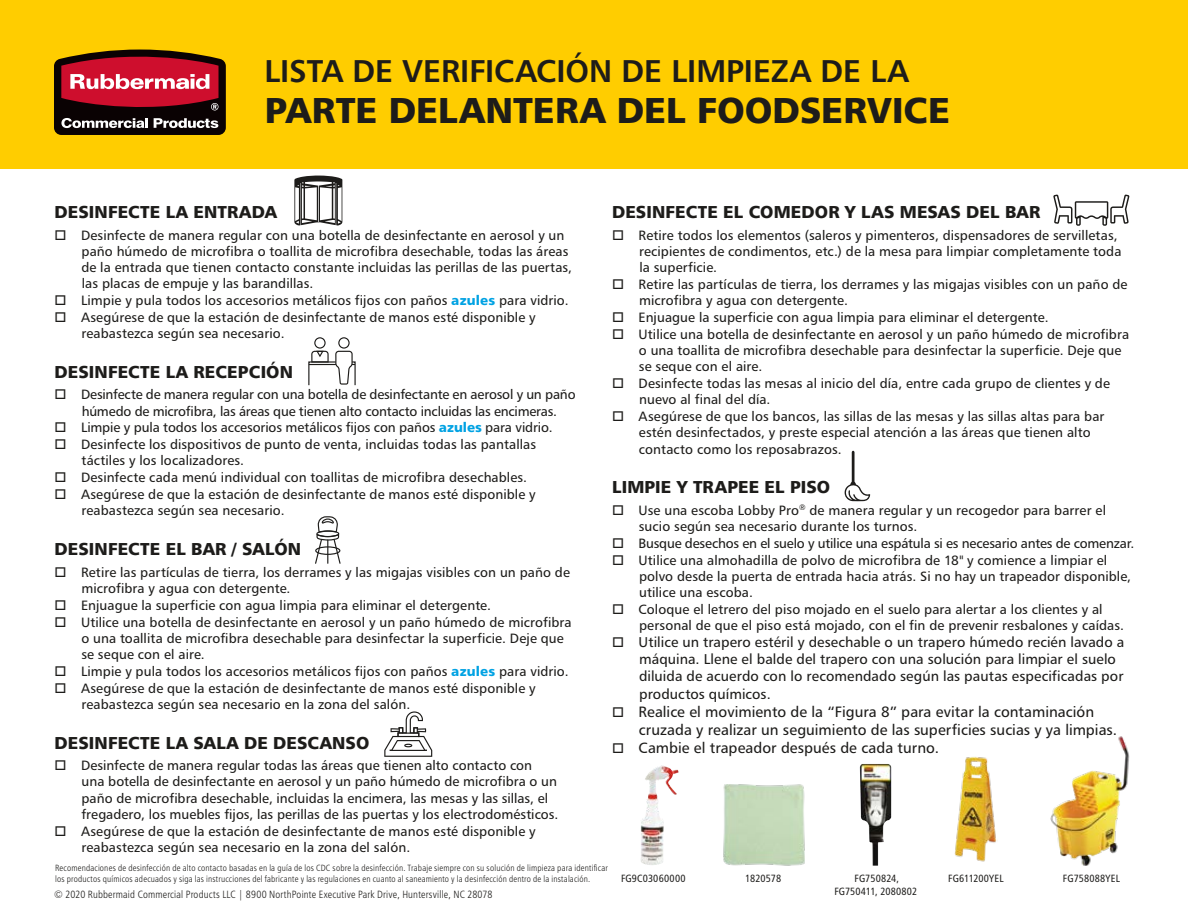
<style>
.page{position:relative;width:1188px;height:918px;background:#fff}
.page>*{position:absolute;margin:0;border:0;box-sizing:border-box;transform-origin:0 0}
.t1{font:36px "Humanist 777 BT Black B";color:#1d1c1a}
.t2{font:31.5px "Humanist 777 BT Bold B";letter-spacing:-.005em;color:#1d1c1a}
.t3{font:17.25px "Humanist 777 BT Black B";letter-spacing:.005em;color:#1d1c1a}
.t4{font:15px/18px "Humanist 777 BT Roman B";color:#1d1c1a}
.t5{font:14.25px/17.4px "Humanist 777 BT Roman B";letter-spacing:.005em;color:#1d1c1a}
.t6{font:13.5px/16.2px "Humanist 777 BT Roman B";letter-spacing:.005em;color:#1d1c1a}
.t7{font:13.5px/16.2px "Humanist 777 BT Roman B";letter-spacing:-.015em;color:#1d1c1a}
.t8{font:13.5px "Humanist 777 BT Roman B";letter-spacing:-.02em;color:#1d1c1a}
.t9{font:10.5px "Humanist 777 BT Light Condensed B";letter-spacing:.015em;color:#1d1c1a}
.t10{font:10.5px/12.6px "Humanist 777 BT Roman Condensed B";letter-spacing:.015em;color:#1d1c1a;text-align:center}
.t11{font:10.5px "Humanist 777 BT Roman Condensed B";letter-spacing:-.005em;color:#1d1c1a}
.t12{font:9px/10.5px "Humanist 777 BT Light Condensed B";letter-spacing:.02em;color:#1d1c1a}
.s1{font-family:"Humanist 777 BT Black B";color:#00a2e3}
</style>
<div class="page">
<div style="left:0;top:0;width:1188px;height:169px;background:#ffcd00"></div>
<svg style="left:54px;top:50px;width:172px;height:85px;background:#812e32"></svg>
<img style="left:723px;top:784px;width:82px;height:82px">
<img style="left:640px;top:765px;width:39px;height:100px">
<img style="left:1050px;top:736px;width:80px;height:130px">
<img style="left:954px;top:757px;width:43px;height:105px">
<img style="left:860px;top:764px;width:31px;height:102px">
<svg style="left:294px;top:175px;width:48px;height:51px"></svg>
<svg style="left:1053px;top:195px;width:76px;height:31px"></svg>
<svg style="left:315px;top:516px;width:26px;height:48px"></svg>
<svg style="left:384px;top:711px;width:48px;height:46px"></svg>
<svg style="left:844px;top:451px;width:26px;height:50px"></svg>
<svg style="left:308px;top:337px;width:48px;height:49px"></svg>
<h2 class="t2" style="left:264px;top:51px;width:646px">LISTA DE VERIFICACIÓN DE LIMPIEZA DE LA</h2>
<h1 class="t1" style="left:265px;top:88px;width:687px">PARTE DELANTERA DEL FOODSERVICE</h1>
<p class="t3" style="left:55px;top:201px;width:224px">DESINFECTE LA ENTRADA</p>
<p class="t6" style="left:81px;top:227px;width:492px;text-indent:-27px">□ Desinfecte de manera regular con una botella de desinfectante en aerosol y un paño húmedo de microfibra o toallita de microfibra desechable, todas las áreas de la entrada que tienen contacto constante incluidas las perillas de las puertas, las placas de empuje y las barandillas.</p>
<p class="t6" style="left:54px;top:292px;width:516px">□ Limpie y pula todos los accesorios metálicos fijos con paños <span class="s1">azules</span> para vidrio.</p>
<p class="t6" style="left:81px;top:309px;width:456px;text-indent:-27px">□ Asegúrese de que la estación de desinfectante de manos esté disponible y reabastezca según sea necesario.</p>
<p class="t3" style="left:55px;top:361px;width:240px">DESINFECTE LA RECEPCIÓN</p>
<p class="t7" style="left:82px;top:386px;width:495px;text-indent:-27px">□ Desinfecte de manera regular con una botella de desinfectante en aerosol y un paño húmedo de microfibra, las áreas que tienen alto contacto incluidas las encimeras.</p>
<p class="t6" style="left:54px;top:419px;width:500px">□ Limpie y pula todos los accesorios metálicos fijos con paños <span class="s1">azules</span> para vidrio.</p>
<p class="t6" style="left:81px;top:436px;width:456px;text-indent:-27px">□ Desinfecte los dispositivos de punto de venta, incluidas todas las pantallas táctiles y los localizadores.</p>
<p class="t6" style="left:54px;top:469px;width:474px">□ Desinfecte cada menú individual con toallitas de microfibra desechables.</p>
<p class="t6" style="left:81px;top:486px;width:456px;text-indent:-27px">□ Asegúrese de que la estación de desinfectante de manos esté disponible y reabastezca según sea necesario.</p>
<p class="t3" style="left:55px;top:538px;width:248px">DESINFECTE EL BAR / SALÓN</p>
<p class="t6" style="left:81px;top:564px;width:490px;text-indent:-27px">□ Retire las partículas de tierra, los derrames y las migajas visibles con un paño de microfibra y agua con detergente.</p>
<p class="t6" style="left:54px;top:597px;width:438px">□ Enjuague la superficie con agua limpia para eliminar el detergente.</p>
<p class="t6" style="left:81px;top:614px;width:492px;text-indent:-27px">□ Utilice una botella de desinfectante en aerosol y un paño húmedo de microfibra o una toallita de microfibra desechable para desinfectar la superficie. Deje que se seque con el aire.</p>
<p class="t6" style="left:54px;top:663px;width:516px">□ Limpie y pula todos los accesorios metálicos fijos con paños <span class="s1">azules</span> para vidrio.</p>
<p class="t6" style="left:81px;top:680px;width:456px;text-indent:-27px">□ Asegúrese de que la estación de desinfectante de manos esté disponible y reabastezca según sea necesario en la zona del salón.</p>
<p class="t3" style="left:55px;top:731px;width:316px">DESINFECTE LA SALA DE DESCANSO</p>
<p class="t6" style="left:81px;top:757px;width:478px;text-indent:-27px">□ Desinfecte de manera regular todas las áreas que tienen alto contacto con<br>una botella de desinfectante en aerosol y un paño húmedo de microfibra o un paño de microfibra desechable, incluidas la encimera, las mesas y las sillas, el fregadero, los muebles fijos, las perillas de las puertas y los electrodomésticos.</p>
<p class="t6" style="left:81px;top:822px;width:456px;line-height:16.8px;text-indent:-27px">□ Asegúrese de que la estación de desinfectante de manos esté disponible y reabastezca según sea necesario en la zona del salón.</p>
<p class="t3" style="left:612px;top:201px;width:430px">DESINFECTE EL COMEDOR Y LAS MESAS DEL BAR</p>
<p class="t6" style="left:639px;top:227px;width:484px;text-indent:-27px">□ Retire todos los elementos (saleros y pimenteros, dispensadores de servilletas, recipientes de condimentos, etc.) de la mesa para limpiar completamente toda la superficie.</p>
<p class="t6" style="left:639px;top:276px;width:490px;text-indent:-27px">□ Retire las partículas de tierra, los derrames y las migajas visibles con un paño de microfibra y agua con detergente.</p>
<p class="t6" style="left:612px;top:309px;width:438px">□ Enjuague la superficie con agua limpia para eliminar el detergente.</p>
<p class="t6" style="left:639px;top:326px;width:492px;text-indent:-27px">□ Utilice una botella de desinfectante en aerosol y un paño húmedo de microfibra o una toallita de microfibra desechable para desinfectar la superficie. Deje que se seque con el aire.</p>
<p class="t6" style="left:639px;top:375px;width:473px;text-indent:-27px">□ Desinfecte todas las mesas al inicio del día, entre cada grupo de clientes y de nuevo al final del día.</p>
<p class="t6" style="left:639px;top:408px;width:467px;text-indent:-27px">□ Asegúrese de que los bancos, las sillas de las mesas y las sillas altas para bar estén desinfectados, y preste especial atención a las áreas que tienen alto contacto como los reposabrazos.</p>
<p class="t3" style="left:612px;top:476px;width:219px">LIMPIE Y TRAPEE EL PISO</p>
<p class="t6" style="left:639px;top:502px;width:469px;text-indent:-27px">□ Use una escoba Lobby Pro<sup>®</sup> de manera regular y un recogedor para barrer el sucio según sea necesario durante los turnos.</p>
<p class="t8" style="left:612px;top:535px;width:524px">□ Busque desechos en el suelo y utilice una espátula si es necesario antes de comenzar.</p>
<p class="t6" style="left:639px;top:552px;width:494px;text-indent:-27px">□ Utilice una almohadilla de polvo de microfibra de 18" y comience a limpiar el polvo desde la puerta de entrada hacia atrás. Si no hay un trapeador disponible, utilice una escoba.</p>
<p class="t6" style="left:639px;top:601px;width:487px;text-indent:-27px">□ Coloque el letrero del piso mojado en el suelo para alertar a los clientes y al personal de que el piso está mojado, con el fin de prevenir resbalones y caídas.</p>
<p class="t5" style="left:639px;top:633px;width:487px;text-indent:-27px">□ Utilice un trapero estéril y desechable o un trapero húmedo recién lavado a máquina. Llene el balde del trapero con una solución para limpiar el suelo diluida de acuerdo con lo recomendado según las pautas especificadas por productos químicos.</p>
<p class="t4" style="left:639px;top:703px;width:480px;text-indent:-27px">□ Realice el movimiento de la “Figura 8” para evitar la contaminación cruzada y realizar un seguimiento de las superficies sucias y ya limpias.</p>
<p class="t4" style="left:612px;top:739px;width:329px">□ Cambie el trapeador después de cada turno.</p>
<p class="t12" style="left:55px;top:863px;width:554px">Recomendaciones de desinfección de alto contacto basadas en la guía de los CDC sobre la desinfección. Trabaje siempre con su solución de limpieza para identificar los productos químicos adecuados y siga las instrucciones del fabricante y las regulaciones en cuanto al saneamiento y la desinfección dentro de la instalación.</p>
<p class="t11" style="left:745px;top:872px;width:37px">1820578</p>
<p class="t10" style="left:834px;top:872px;width:84px">FG750824,<br>FG750411, 2080802</p>
<p class="t10" style="left:621px;top:872px;width:66px">FG9C03060000</p>
<p class="t10" style="left:948px;top:872px;width:57px">FG611200YEL</p>
<p class="t10" style="left:1063px;top:872px;width:59px">FG758088YEL</p>
<p class="t9" style="left:54px;top:887px;width:440px">© 2020 Rubbermaid Commercial Products LLC | 8900 NorthPointe Executive Park Drive, Huntersville, NC 28078</p>
</div>
